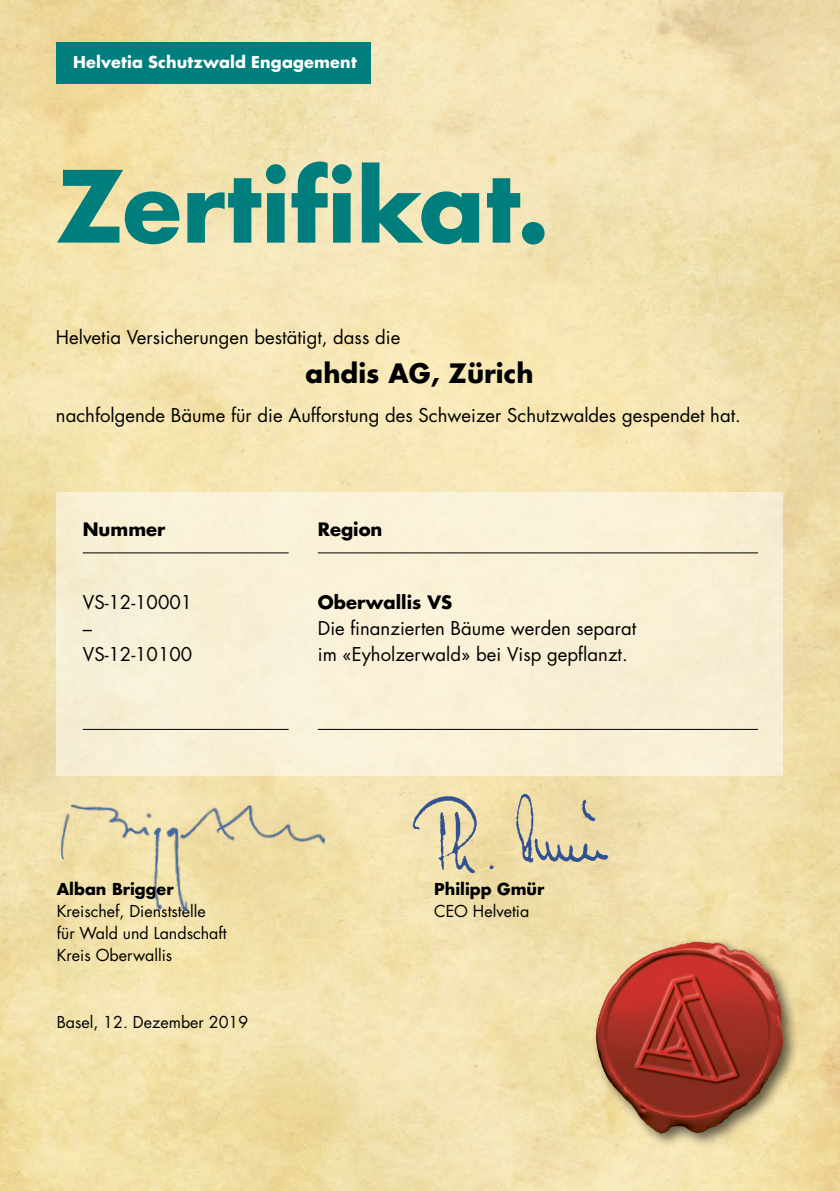
<style>
.page{position:relative;width:840px;height:1191px;background:#fff}
.page>*{position:absolute;margin:0;border:0;box-sizing:border-box;transform-origin:0 0}
.Grafik_Titel_Level_0{font:700 96.6px "Futura Std";color:#007e7d}
.Headline_13pt{font:700 26px "Futura Std";color:#000}
.Headline_13pt-2{font:18.4px "Futura Std";color:#000}
.Text_Tabelle_9_25pt{font:18.4px "Futura Std";color:#000}
.Text_Tabelle_bold_9p{font:700 18px "Futura Std";color:#000}
.t1{font:16px "Futura Std";color:#000}
.t2{font:700 16px "Futura Std";letter-spacing:.015em;color:#fff}
.t3{font:700 16px "Futura Std";color:#000}
</style>
<div class="page">
<img style="left:0;top:0;width:839px;height:1191px">
<img style="left:410px;top:792px;width:199px;height:81px">
<div style="left:57px;top:492px;width:725px;height:283px;background:#f9f1d7"></div>
<hr style="left:83px;top:552px;width:205px;height:1px;background:#000">
<hr style="left:317px;top:552px;width:440px;height:1px;background:#000">
<hr style="left:83px;top:729px;width:205px;height:1px;background:#000">
<hr style="left:317px;top:729px;width:440px;height:1px;background:#000">
<div style="left:591px;top:937px;width:208px;height:212px;background:#000;opacity:.6"></div>
<img style="left:641px;top:941px;width:56px;height:17px">
<div style="left:56px;top:42px;width:314px;height:42px;background:#007e7d"></div>
<img style="left:60px;top:796px;width:267px;height:119px">
<p class="t2" style="left:73px;top:51px;width:285px">Helvetia Schutzwald Engagement</p>
<p class="Grafik_Titel_Level_0" style="left:56px;top:142px;width:495px">Zertifikat.</p>
<p class="Headline_13pt-2" style="left:56px;top:326px;width:345px">Helvetia Versicherungen bestätigt, dass die</p>
<p class="Headline_13pt" style="left:305px;top:356px;width:229px">ahdis AG, Zürich</p>
<p class="Headline_13pt-2" style="left:56px;top:404px;width:686px">nachfolgende Bäume für die Aufforstung des Schweizer Schutzwaldes gespendet hat.</p>
<p class="Text_Tabelle_bold_9p" style="left:83px;top:518px;width:84px">Nummer</p>
<p class="Text_Tabelle_bold_9p" style="left:317px;top:518px;width:66px">Region</p>
<p class="Text_Tabelle_9_25pt" style="left:83px;top:590px;width:111px">VS-12-10001</p>
<p class="Text_Tabelle_9_25pt" style="left:83px;top:616px;width:11px">–</p>
<p class="Text_Tabelle_9_25pt" style="left:83px;top:642px;width:111px">VS-12-10100</p>
<p class="Text_Tabelle_bold_9p" style="left:317px;top:590px;width:136px">Oberwallis VS</p>
<p class="Text_Tabelle_9_25pt" style="left:317px;top:616px;width:320px">Die finanzierten Bäume werden separat</p>
<p class="Text_Tabelle_9_25pt" style="left:317px;top:642px;width:311px">im «Eyholzerwald» bei Visp gepflanzt.</p>
<p class="t3" style="left:57px;top:878px;width:118px">Alban Brigger</p>
<p class="t1" style="left:57px;top:901px;width:150px">Kreischef, Dienststelle</p>
<p class="t1" style="left:57px;top:923px;width:171px">für Wald und Landschaft</p>
<p class="t1" style="left:57px;top:945px;width:117px">Kreis Oberwallis</p>
<p class="t1" style="left:57px;top:1012px;width:193px">Basel, 12. Dezember 2019</p>
<p class="t3" style="left:434px;top:878px;width:112px">Philipp Gmür</p>
<p class="t1" style="left:434px;top:901px;width:97px">CEO Helvetia</p>
</div>
